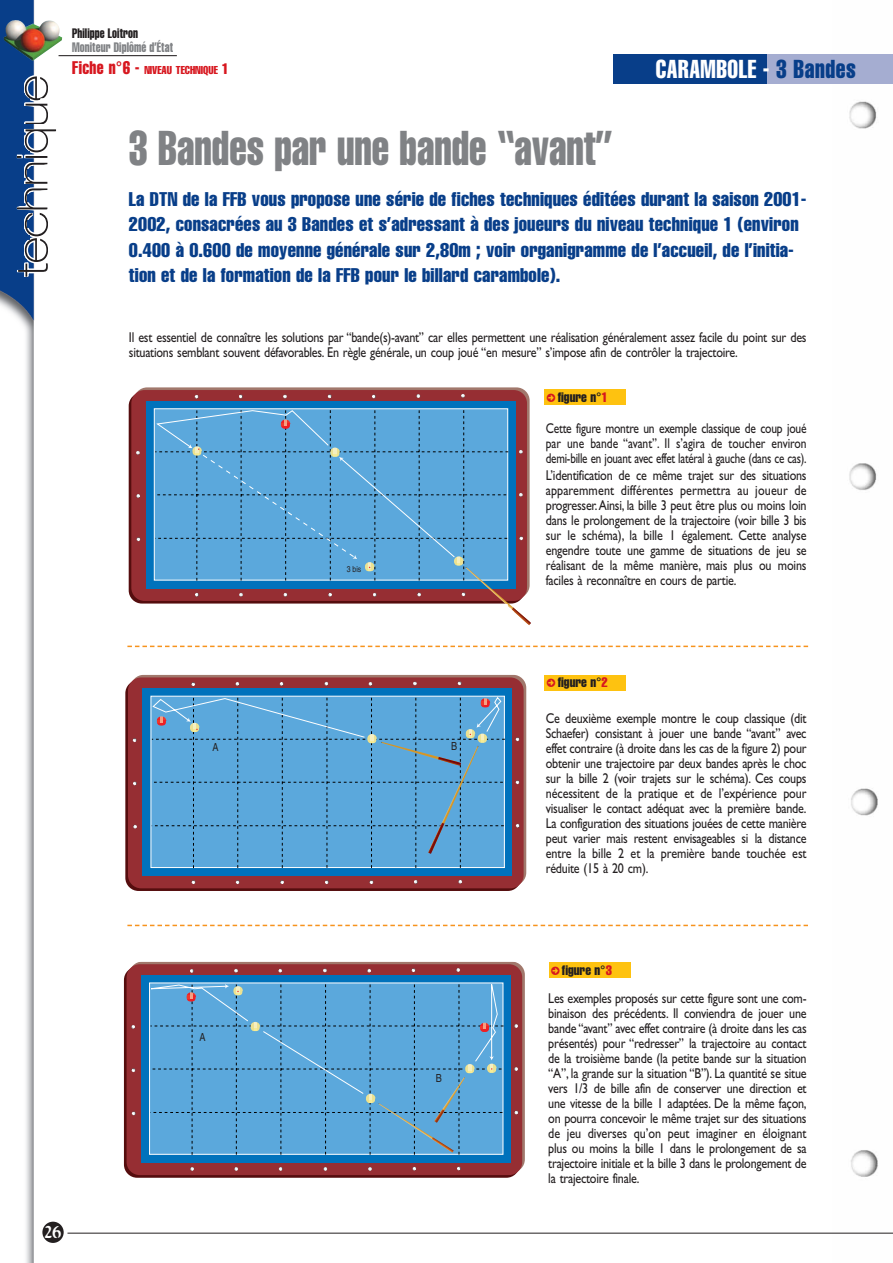
<style>
.page{position:relative;width:893px;height:1263px;background:#fff}
.page>*{position:absolute;margin:0;border:0;box-sizing:border-box;transform-origin:0 0}
.t1{font:extra-condensed 48px "Helvetica";color:#808285;scale:.85 1}
.t2{font:extra-condensed 25.5px "Helvetica";letter-spacing:.025em;color:#fff;scale:.9 1}
.t3{font:extra-condensed 19.5px/25.5px "Helvetica";letter-spacing:.01em;color:#083e89}
.t4{font:18px "Flo Motion";color:#fff;scale:.9 1}
.t5{font:14.25px/15px "Gill Sans";letter-spacing:-.02em;color:#231f20;text-align:justify;scale:.85 1}
.t6{font:14.25px/15px "Gill Sans";letter-spacing:-.02em;color:#231f20;text-align:justify;scale:.81 1}
.t7{font:extra-condensed 13.5px "Helvetica";color:#231f20}
.t8{font:extra-condensed 13.5px "Helvetica";letter-spacing:.01em;color:#808285;scale:.85 1}
.t9{font:extra-condensed 13.5px "Helvetica";color:#231f20;scale:.85 1}
.t10{font:extra-condensed 11.25px "Helvetica";color:#d7171f}
.t11{font:11.1px "Helvetica";color:#231f20;scale:.82 1}
.t12{font:8.4px "Helvetica";color:#231f20;scale:.82 1}
.s1{font-size:18px}
.s2{font-size:15px}
.s3{color:#083e89}
.s4{font-family:"Mini Pics Directional RA";font-stretch:normal;font-size:10.5px;color:#d7171f}
.s5{color:#d7171f}
</style>
<div class="page">
<svg style="left:127px;top:925px;width:681px;height:1px"></svg>
<img style="left:832px;top:101px;width:60px;height:1132px">
<img style="left:0;top:0;width:60px;height:1263px">
<hr style="left:59px;top:55px;width:118px;height:1px;background:#231f20">
<img style="left:4px;top:20px;width:58px;height:41px">
<svg style="left:16px;top:75px;width:41px;height:202px"></svg>
<div style="left:131px;top:390px;width:396px;height:211px;background:#962e33"></div>
<svg style="left:146px;top:401px;width:369px;height:188px;background:#0a77be"></svg>
<svg style="left:462px;top:592px;width:3px;height:4px"></svg>
<svg style="left:417px;top:592px;width:4px;height:4px"></svg>
<svg style="left:373px;top:593px;width:4px;height:4px"></svg>
<svg style="left:328px;top:593px;width:4px;height:4px"></svg>
<svg style="left:284px;top:593px;width:3px;height:4px"></svg>
<svg style="left:239px;top:593px;width:4px;height:4px"></svg>
<svg style="left:195px;top:593px;width:4px;height:4px"></svg>
<svg style="left:137px;top:537px;width:3px;height:4px"></svg>
<svg style="left:136px;top:494px;width:4px;height:4px"></svg>
<svg style="left:136px;top:451px;width:4px;height:4px"></svg>
<svg style="left:519px;top:450px;width:4px;height:4px"></svg>
<svg style="left:519px;top:493px;width:4px;height:4px"></svg>
<svg style="left:519px;top:536px;width:4px;height:4px"></svg>
<img style="left:465px;top:567px;width:65px;height:42px">
<img style="left:511px;top:607px;width:20px;height:18px">
<svg style="left:155px;top:394px;width:353px;height:187px;background:#5ca0d0"></svg>
<div style="left:544px;top:389px;width:82px;height:16px;background:#fec210"></div>
<div style="left:544px;top:675px;width:82px;height:15px;background:#fec210"></div>
<svg style="left:124px;top:971px;width:391px;height:207px;background:#672224"></svg>
<svg style="left:127px;top:964px;width:395px;height:211px;background:#8f323a"></svg>
<div style="left:141px;top:976px;width:369px;height:187px;background:#0072bc"></div>
<svg style="left:457px;top:1167px;width:4px;height:3px"></svg>
<svg style="left:412px;top:1167px;width:4px;height:4px"></svg>
<svg style="left:368px;top:1167px;width:4px;height:4px"></svg>
<svg style="left:323px;top:1167px;width:4px;height:4px"></svg>
<svg style="left:279px;top:1167px;width:4px;height:4px"></svg>
<svg style="left:235px;top:1167px;width:3px;height:4px"></svg>
<svg style="left:190px;top:1167px;width:4px;height:4px"></svg>
<svg style="left:132px;top:1111px;width:4px;height:4px"></svg>
<svg style="left:190px;top:969px;width:4px;height:4px"></svg>
<svg style="left:234px;top:969px;width:4px;height:4px"></svg>
<svg style="left:278px;top:969px;width:4px;height:4px"></svg>
<svg style="left:323px;top:968px;width:4px;height:4px"></svg>
<svg style="left:367px;top:969px;width:4px;height:4px"></svg>
<svg style="left:412px;top:968px;width:3px;height:4px"></svg>
<svg style="left:456px;top:968px;width:4px;height:4px"></svg>
<svg style="left:514px;top:1024px;width:4px;height:4px"></svg>
<svg style="left:514px;top:1067px;width:4px;height:4px"></svg>
<svg style="left:514px;top:1111px;width:4px;height:3px"></svg>
<svg style="left:150px;top:983px;width:354px;height:172px;background:#5ca6d7"></svg>
<img style="left:378px;top:1103px;width:76px;height:50px">
<img style="left:432px;top:1137px;width:23px;height:16px">
<img style="left:433px;top:1077px;width:32px;height:47px">
<img style="left:433px;top:1109px;width:11px;height:15px">
<svg style="left:131px;top:981px;width:248px;height:123px;background:#5ca0d0"></svg>
<svg style="left:464px;top:983px;width:34px;height:95px;background:#6dacd6"></svg>
<div style="left:548px;top:962px;width:82px;height:15px;background:#fec210"></div>
<svg style="left:127px;top:646px;width:681px;height:1px"></svg>
<div style="left:675px;top:54px;width:217px;height:30px;background:#a5add1"></div>
<div style="left:613px;top:54px;width:153px;height:30px;background:#083e89"></div>
<hr style="left:67px;top:1233px;width:825px;height:1px;background:#231f20">
<div style="left:42px;top:1222px;width:22px;height:21px;background:#231f20;border-radius:50%"></div>
<svg style="left:125px;top:685px;width:391px;height:206px;background:#652021"></svg>
<svg style="left:128px;top:677px;width:395px;height:211px;background:#923138"></svg>
<svg style="left:142px;top:689px;width:370px;height:187px;background:#0574bd"></svg>
<svg style="left:458px;top:880px;width:4px;height:4px"></svg>
<svg style="left:414px;top:880px;width:4px;height:4px"></svg>
<svg style="left:370px;top:880px;width:3px;height:4px"></svg>
<svg style="left:325px;top:880px;width:4px;height:4px"></svg>
<svg style="left:280px;top:880px;width:4px;height:4px"></svg>
<svg style="left:236px;top:880px;width:4px;height:4px"></svg>
<svg style="left:192px;top:880px;width:3px;height:4px"></svg>
<svg style="left:133px;top:825px;width:4px;height:4px"></svg>
<svg style="left:133px;top:781px;width:4px;height:4px"></svg>
<svg style="left:133px;top:738px;width:4px;height:4px"></svg>
<svg style="left:192px;top:682px;width:3px;height:4px"></svg>
<svg style="left:236px;top:682px;width:3px;height:4px"></svg>
<svg style="left:280px;top:682px;width:3px;height:4px"></svg>
<svg style="left:324px;top:682px;width:4px;height:4px"></svg>
<svg style="left:369px;top:682px;width:3px;height:4px"></svg>
<svg style="left:413px;top:681px;width:4px;height:4px"></svg>
<svg style="left:458px;top:681px;width:3px;height:4px"></svg>
<svg style="left:516px;top:737px;width:3px;height:4px"></svg>
<svg style="left:516px;top:780px;width:3px;height:4px"></svg>
<svg style="left:516px;top:824px;width:3px;height:4px"></svg>
<div style="left:151px;top:696px;width:354px;height:172px;background:#5ba8dc"></div>
<img style="left:428px;top:746px;width:50px;height:109px">
<img style="left:427px;top:823px;width:17px;height:32px">
<img style="left:381px;top:742px;width:80px;height:24px">
<img style="left:438px;top:757px;width:24px;height:9px">
<svg style="left:465px;top:697px;width:35px;height:50px;background:#73abd0"></svg>
<svg style="left:152px;top:692px;width:230px;height:51px;background:#5ca5d6"></svg>
<p class="t9" style="left:72px;top:28px;width:79px">Philippe Loitron</p>
<p class="t8" style="left:72px;top:42px;width:120px">Moniteur Diplômé d’État</p>
<p class="t10" style="left:72px;top:66px;width:158px"><span class="s1">Fiche n°6 -</span> NIVEAU TECHNIQUE <span class="s2">1</span></p>
<h2 class="t2" style="left:655px;top:60px;width:224px">CARAMBOLE - <span class="s3">3 Bandes</span></h2>
<h1 class="t1" style="left:129px;top:131px;width:571px">3 Bandes par une bande “avant”</h1>
<p class="t3" style="left:129px;top:187px;width:678px">La DTN de la FFB vous propose une série de fiches techniques éditées durant la saison 2001- 2002, consacrées au 3 Bandes et s’adressant à des joueurs du niveau technique 1 (environ 0.400 à 0.600 de moyenne générale sur 2,80m ; voir organigramme de l’accueil, de l’initia&shy;tion et de la formation de la FFB pour le billard carambole).</p>
<p class="t5" style="left:129px;top:331px;width:798px">Il est essentiel de connaître les solutions par “bande(s)-avant” car elles permettent une réalisation généralement assez facile du point sur des situations semblant souvent défavorables. En règle générale, un coup joué “en mesure” s’impose afin de contrôler la trajectoire.</p>
<p class="t12" style="left:347px;top:566px;width:19px">3 bis</p>
<p class="t7" style="left:546px;top:392px;width:63px"><span class="s4">.</span> figure n°<span class="s5">1</span></p>
<p class="t6" style="left:546px;top:422px;width:323px">Cette figure montre un exemple classique de coup joué par une bande “avant”. Il s’agira de toucher environ demi-bille en jouant avec effet latéral à gauche (dans ce cas).</p>
<p class="t5" style="left:546px;top:469px;width:308px">L’identification de ce même trajet sur des situations apparemment différentes permettra au joueur de progresser.Ainsi, la bille 3 peut être plus ou moins loin dans le prolongement de la trajectoire (voir bille 3 bis sur le schéma), la bille 1 également. Cette analyse engendre toute une gamme de situations de jeu se réalisant de la même manière, mais plus ou moins faciles à reconnaître en cours de partie.</p>
<p class="t4" style="left:45px;top:1224px;width:20px">26</p>
<p class="t11" style="left:212px;top:743px;width:9px">A</p>
<p class="t11" style="left:451px;top:742px;width:9px">B</p>
<p class="t11" style="left:200px;top:1033px;width:9px">A</p>
<p class="t11" style="left:436px;top:1074px;width:9px">B</p>
<p class="t7" style="left:546px;top:678px;width:63px"><span class="s4">.</span> figure n°<span class="s5">2</span></p>
<p class="t5" style="left:546px;top:712px;width:308px">Ce deuxième exemple montre le coup classique (dit Schaefer) consistant à jouer une bande “avant” avec effet contraire (à droite dans les cas de la figure 2) pour obtenir une trajectoire par deux bandes après le choc sur la bille 2 (voir trajets sur le schéma). Ces coups nécessitent de la pratique et de l’expérience pour visualiser le contact adéquat avec la première bande.<br>La configuration des situations jouées de cette manière peut varier mais restent envisageables si la distance entre la bille 2 et la première bande touchée est réduite (15 à 20 cm).</p>
<p class="t7" style="left:550px;top:965px;width:63px"><span class="s4">.</span> figure n°<span class="s5">3</span></p>
<p class="t5" style="left:548px;top:992px;width:305px">Les exemples proposés sur cette figure sont une com&shy;binaison des précédents. Il conviendra de jouer une bande “avant” avec effet contraire (à droite dans les cas présentés) pour “redresser” la trajectoire au contact de la troisième bande (la petite bande sur la situation “A”, la grande sur la situation “B”). La quantité se situe vers 1/3 de bille afin de conserver une direction et une vitesse de la bille 1 adaptées. De la même façon, on pourra concevoir le même trajet sur des situations de jeu diverses qu’on peut imaginer en éloignant plus ou moins la bille 1 dans le prolongement de sa trajectoire initiale et la bille 3 dans le prolongement de la trajectoire finale.</p>
</div>
